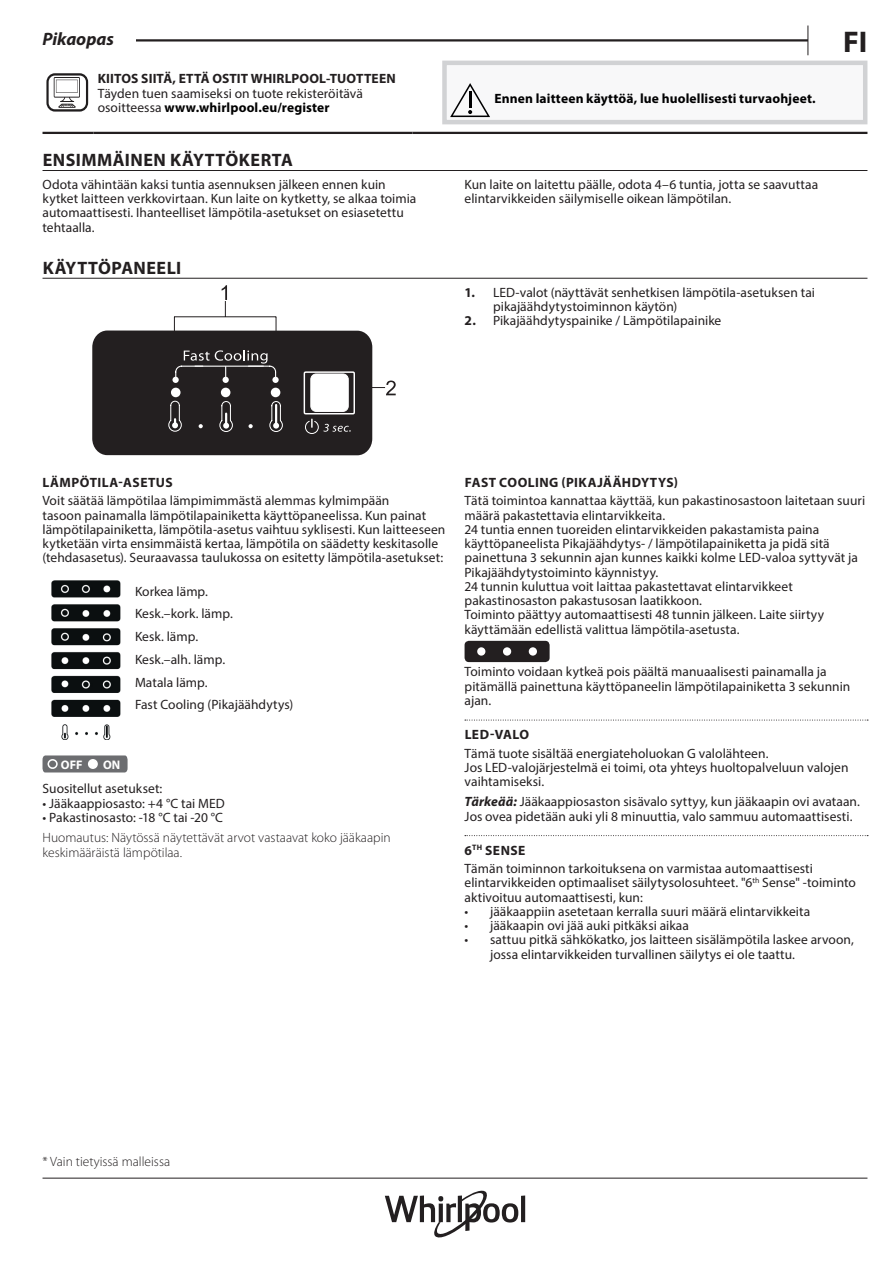
<style>
.page{position:relative;width:893px;height:1263px;background:#fff}
.page>*{position:absolute;margin:0;border:0;box-sizing:border-box;transform-origin:0 0}
.t1{font:700 30px "Myriad Pro";color:#231f20}
.t2{font:700 18px "Myriad Pro";letter-spacing:.025em;color:#231f20}
.t3{font:italic 700 18px "Myriad Pro";color:#231f20}
.t4{font:13.5px/14.2px "Myriad Pro";color:#231f20}
.t5{font:300 13.5px/14.2px "Myriad Pro";color:#231f20}
.t6{font:700 13.5px "Myriad Pro";letter-spacing:.02em;color:#231f20}
.t7{font:700 13.5px "Myriad Pro";letter-spacing:.01em;color:#000001}
.t8{font:700 12.45px "Myriad Pro";color:#fff}
.s1{font-weight:700;color:#000001}
.s2{font-weight:700}
.s3{font-weight:700;font-style:italic}
</style>
<div class="page">
<hr style="left:43px;top:1178px;width:824px;height:1px;background:#231f20">
<svg style="left:807px;top:26px;width:1px;height:29px"></svg>
<hr style="left:43px;top:39px;width:765px;height:3px;background:#231f20">
<div style="left:43px;top:26px;width:93px;height:19px;background:#fff"></div>
<hr style="left:521px;top:1195px;width:4px;height:27px;background:#231f20">
<svg style="left:385px;top:1191px;width:133px;height:46px"></svg>
<hr style="left:43px;top:170px;width:824px;height:1px;background:#231f20">
<hr style="left:43px;top:132px;width:51px;height:2px;background:#231f20">
<hr style="left:94px;top:132px;width:318px;height:2px;background:#231f20">
<hr style="left:412px;top:132px;width:455px;height:2px;background:#231f20">
<svg style="left:46px;top:73px;width:42px;height:39px"></svg>
<div style="left:444px;top:63px;width:421px;height:59px;background:#f8f8f9"></div>
<div style="left:442px;top:61px;width:425px;height:63px;border:4px solid #d1d2d4"></div>
<svg style="left:450px;top:83px;width:40px;height:34px"></svg>
<hr style="left:43px;top:278px;width:824px;height:1px;background:#231f20">
<svg style="left:92px;top:285px;width:304px;height:170px"></svg>
<svg style="left:43px;top:755px;width:85px;height:17px"></svg>
<div style="left:48px;top:759px;width:10px;height:10px;border:2px solid #fff;border-radius:50%"></div>
<div style="left:89px;top:760px;width:8px;height:8px;background:#fff;border-radius:50%"></div>
<div style="left:88px;top:759px;width:10px;height:10px;border:2px solid #fff;border-radius:50%"></div>
<img style="left:51px;top:580px;width:70px;height:160px">
<svg style="left:465px;top:720px;width:403px;height:1px"></svg>
<svg style="left:465px;top:835px;width:403px;height:1px"></svg>
<div style="left:465px;top:641px;width:85px;height:21px;background:#231f20;border-radius:4px"></div>
<div style="left:477px;top:647px;width:8px;height:9px;background:#fff;border-radius:50%"></div>
<div style="left:503px;top:647px;width:8px;height:9px;background:#fff;border-radius:50%"></div>
<div style="left:529px;top:647px;width:8px;height:9px;background:#fff;border-radius:50%"></div>
<h2 class="t3" style="left:43px;top:28px;width:73px">Pikaopas</h2>
<p class="t6" style="left:98px;top:70px;width:299px">KIITOS SIITÄ, ETTÄ OSTIT WHIRLPOOL-TUOTTEEN</p>
<p class="t4" style="left:98px;top:86px;width:267px">Täyden tuen saamiseksi on tuote rekisteröitävä osoitteessa <span class="s1">www.whirlpool.eu/register</span></p>
<p class="t7" style="left:494px;top:90px;width:323px">Ennen laitteen käyttöä, lue huolellisesti turvaohjeet.</p>
<h2 class="t2" style="left:43px;top:148px;width:252px">ENSIMMÄINEN KÄYTTÖKERTA</h2>
<p class="t4" style="left:43px;top:177px;width:375px">Odota vähintään kaksi tuntia asennuksen jälkeen ennen kuin kytket laitteen verkkovirtaan. Kun laite on kytketty, se alkaa toimia automaattisesti. Ihanteelliset lämpötila-asetukset on esiasetettu tehtaalla.</p>
<p class="t4" style="left:465px;top:177px;width:355px">Kun laite on laitettu päälle, odota 4–6 tuntia, jotta se saavuttaa elintarvikkeiden säilymiselle oikean lämpötilan.</p>
<h2 class="t2" style="left:43px;top:256px;width:140px">KÄYTTÖPANEELI</h2>
<p class="t4" style="left:493px;top:285px;width:323px;text-indent:-28px"><span class="s2">1.</span> LED-valot (näyttävät senhetkisen lämpötila-asetuksen tai pikajäähdytystoiminnon käytön)</p>
<p class="t4" style="left:465px;top:313px;width:258px"><span class="s2">2.</span> Pikajäähdytyspainike / Lämpötilapainike</p>
<h1 class="t1" style="left:843px;top:22px;width:26px">FI</h1>
<p class="t6" style="left:43px;top:473px;width:132px">LÄMPÖTILA-ASETUS</p>
<p class="t4" style="left:43px;top:493px;width:404px">Voit säätää lämpötilaa lämpimimmästä alemmas kylmimpään<br>tasoon painamalla lämpötilapainiketta käyttöpaneelissa. Kun painat lämpötilapainiketta, lämpötila-asetus vaihtuu syklisesti. Kun laitteeseen kytketään virta ensimmäistä kertaa, lämpötila on säädetty keskitasolle (tehdasasetus). Seuraavassa taulukossa on esitetty lämpötila-asetukset:</p>
<p class="t4" style="left:135px;top:579px;width:160px;line-height:22.8px">Korkea lämp.<br>Kesk.–kork. lämp.<br>Kesk. lämp.<br>Kesk.–alh. lämp.<br>Matala lämp.<br>Fast Cooling (Pikajäähdytys)</p>
<p class="t8" style="left:61px;top:756px;width:23px">OFF</p>
<p class="t8" style="left:103px;top:756px;width:19px">ON</p>
<p class="t4" style="left:43px;top:782px;width:121px">Suositellut asetukset:</p>
<p class="t4" style="left:43px;top:796px;width:184px">• Jääkaappiosasto: +4 °C tai MED</p>
<p class="t4" style="left:43px;top:810px;width:182px">• Pakastinosasto: -18 °C tai -20 °C</p>
<p class="t5" style="left:43px;top:830px;width:350px">Huomautus: Näytössä näytettävät arvot vastaavat koko jääkaapin keskimääräistä lämpötilaa.</p>
<p class="t6" style="left:465px;top:473px;width:215px">FAST COOLING (PIKAJÄÄHDYTYS)</p>
<p class="t4" style="left:465px;top:493px;width:402px">Tätä toimintoa kannattaa käyttää, kun pakastinosastoon laitetaan suuri määrä pakastettavia elintarvikkeita.<br>24 tuntia ennen tuoreiden elintarvikkeiden pakastamista paina käyttöpaneelista Pikajäähdytys- / lämpötilapainiketta ja pidä sitä painettuna 3 sekunnin ajan kunnes kaikki kolme LED-valoa syttyvät ja Pikajäähdytystoiminto käynnistyy.<br>24 tunnin kuluttua voit laittaa pakastettavat elintarvikkeet pakastinosaston pakastusosan laatikkoon.<br>Toiminto päättyy automaattisesti 48 tunnin jälkeen. Laite siirtyy käyttämään edellistä valittua lämpötila-asetusta.</p>
<p class="t4" style="left:465px;top:665px;width:387px">Toiminto voidaan kytkeä pois päältä manuaalisesti painamalla ja pitämällä painettuna käyttöpaneelin lämpötilapainiketta 3 sekunnin ajan.</p>
<p class="t6" style="left:465px;top:726px;width:66px">LED-VALO</p>
<p class="t4" style="left:465px;top:746px;width:386px">Tämä tuote sisältää energiateholuokan G valolähteen.<br>Jos LED-valojärjestelmä ei toimi, ota yhteys huoltopalveluun valojen vaihtamiseksi.</p>
<p class="t4" style="left:465px;top:794px;width:397px"><span class="s3">Tärkeää:</span> Jääkaappiosaston sisävalo syttyy, kun jääkaapin ovi avataan.<br>Jos ovea pidetään auki yli 8 minuuttia, valo sammuu automaattisesti.</p>
<p class="t4" style="left:465px;top:840px;width:350px;line-height:18.5px"><span class="s2">6</span><sup>TH</sup> <span class="s2">SENSE<br></span>Tämän toiminnon tarkoituksena on varmistaa automaattisesti</p>
<p class="t4" style="left:465px;top:875px;width:393px">elintarvikkeiden optimaaliset säilytysolosuhteet. "6<sup>th</sup> Sense" -toiminto aktivoituu automaattisesti, kun:</p>
<p class="t4" style="left:465px;top:904px;width:347px">• jääkaappiin asetetaan kerralla suuri määrä elintarvikkeita</p>
<p class="t4" style="left:465px;top:918px;width:226px">• jääkaapin ovi jää auki pitkäksi aikaa</p>
<p class="t4" style="left:490px;top:932px;width:365px;text-indent:-26px">• sattuu pitkä sähkökatko, jos laitteen sisälämpötila laskee arvoon, jossa elintarvikkeiden turvallinen säilytys ei ole taattu.</p>
<p class="t5" style="left:43px;top:1154px;width:129px">* Vain tietyissä malleissa</p>
</div>
